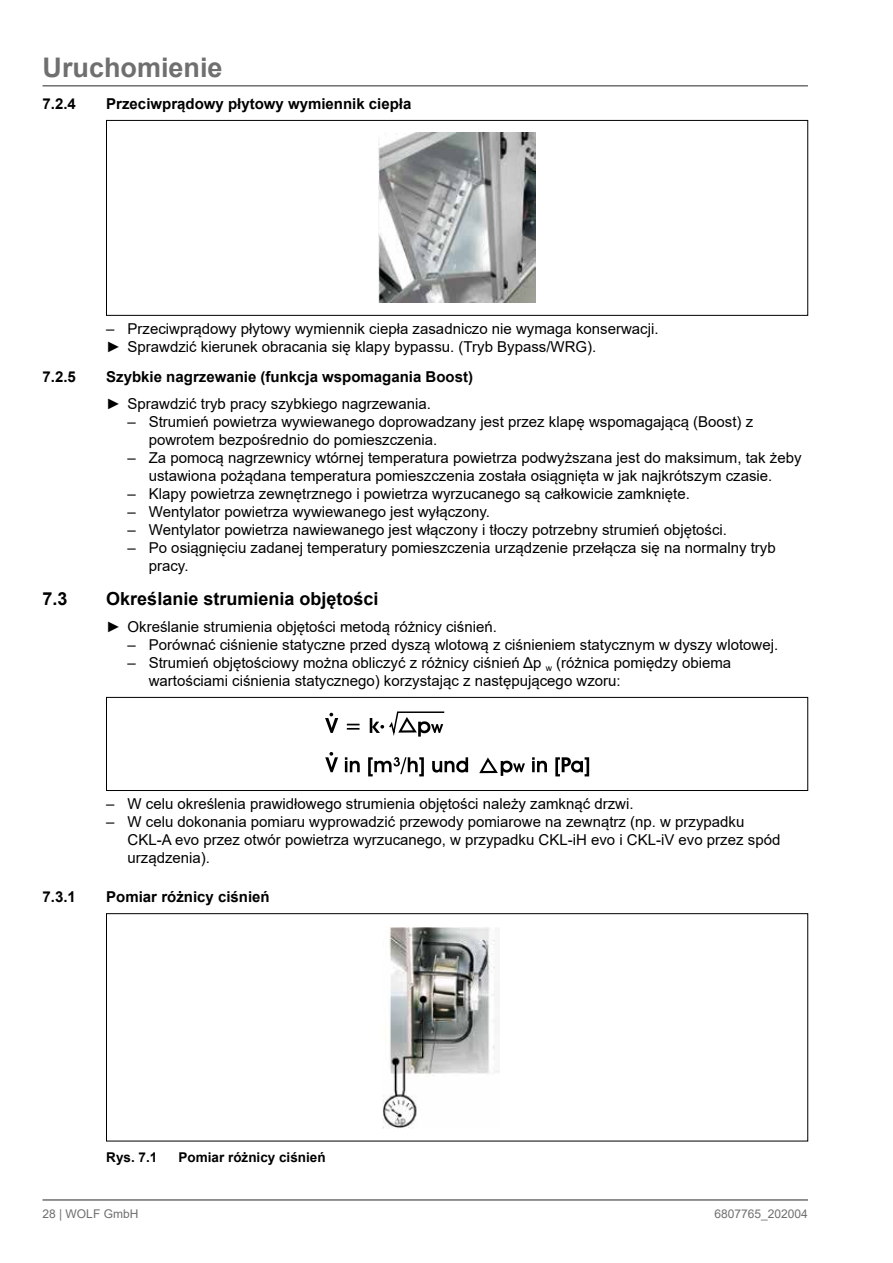
<style>
.page{position:relative;width:893px;height:1263px;background:#fff}
.page>*{position:absolute;margin:0;border:0;box-sizing:border-box;transform-origin:0 0}
.t1{font:700 27px "Arial";color:#706f6f}
.t2{font:700 18px "Arial";color:#000}
.t3{font:15px/18px "Arial";color:#000}
.t4{font:700 15px "Arial";color:#000}
.t5{font:700 13.5px "Arial";color:#000}
.t6{font:12px "Arial";color:#706f6f}
</style>
<div class="page">
<hr style="left:43px;top:85px;width:765px;height:2px;background:#706f6f">
<hr style="left:43px;top:1199px;width:765px;height:2px;background:#706f6f">
<img style="left:379px;top:133px;width:156px;height:170px">
<div style="left:106px;top:120px;width:702px;height:196px;border:1px solid #000"></div>
<svg style="left:345px;top:757px;width:15px;height:15px"></svg>
<svg style="left:368px;top:757px;width:56px;height:19px"></svg>
<svg style="left:432px;top:757px;width:36px;height:15px"></svg>
<svg style="left:532px;top:757px;width:15px;height:15px"></svg>
<svg style="left:555px;top:757px;width:34px;height:19px"></svg>
<svg style="left:347px;top:724px;width:13px;height:6px"></svg>
<svg style="left:370px;top:711px;width:75px;height:26px"></svg>
<svg style="left:325px;top:713px;width:13px;height:20px"></svg>
<svg style="left:479px;top:757px;width:46px;height:19px"></svg>
<svg style="left:325px;top:752px;width:13px;height:20px"></svg>
<div style="left:106px;top:697px;width:702px;height:94px;border:1px solid #000"></div>
<img style="left:383px;top:927px;width:116px;height:201px">
<div style="left:106px;top:913px;width:702px;height:228px;border:1px solid #000"></div>
<h1 class="t1" style="left:43px;top:48px;width:182px">Uruchomienie</h1>
<p class="t4" style="left:43px;top:93px;width:35px">7.2.4</p>
<p class="t4" style="left:106px;top:93px;width:307px">Przeciwprądowy płytowy wymiennik ciepła</p>
<p class="t3" style="left:106px;top:319px;width:554px">– Przeciwprądowy płytowy wymiennik ciepła zasadniczo nie wymaga konserwacji. ► Sprawdzić kierunek obracania się klapy bypassu. (Tryb Bypass/WRG).</p>
<p class="t4" style="left:43px;top:366px;width:35px">7.2.5</p>
<p class="t4" style="left:106px;top:366px;width:368px">Szybkie nagrzewanie (funkcja wspomagania Boost)</p>
<p class="t3" style="left:106px;top:394px;width:326px">► Sprawdzić tryb pracy szybkiego nagrzewania.</p>
<p class="t3" style="left:149px;top:412px;width:606px;text-indent:-21px">– Strumień powietrza wywiewanego doprowadzany jest przez klapę wspomagającą (Boost) z powrotem bezpośrednio do pomieszczenia.</p>
<p class="t3" style="left:128px;top:448px;width:675px;text-align:center">– Za pomocą nagrzewnicy wtórnej temperatura powietrza podwyższana jest do maksimum, tak żeby ustawiona pożądana temperatura pomieszczenia została osiągnięta w jak najkrótszym czasie.</p>
<p class="t3" style="left:128px;top:484px;width:564px">– Klapy powietrza zewnętrznego i powietrza wyrzucanego są całkowicie zamknięte.</p>
<p class="t3" style="left:128px;top:502px;width:364px">– Wentylator powietrza wywiewanego jest wyłączony.</p>
<p class="t3" style="left:128px;top:520px;width:601px">– Wentylator powietrza nawiewanego jest włączony i tłoczy potrzebny strumień objętości.</p>
<p class="t3" style="left:149px;top:538px;width:628px;text-indent:-21px">– Po osiągnięciu zadanej temperatury pomieszczenia urządzenie przełącza się na normalny tryb pracy.</p>
<p class="t2" style="left:43px;top:586px;width:27px">7.3</p>
<p class="t2" style="left:106px;top:586px;width:274px">Określanie strumienia objętości</p>
<p class="t3" style="left:106px;top:617px;width:392px">► Określanie strumienia objętości metodą różnicy ciśnień.</p>
<p class="t3" style="left:128px;top:635px;width:652px">– Porównać ciśnienie statyczne przed dyszą wlotową z ciśnieniem statycznym w dyszy wlotowej.</p>
<p class="t3" style="left:149px;top:653px;width:584px;text-indent:-21px">– Strumień objętościowy można obliczyć z różnicy ciśnień Δp <sub>w</sub> (różnica pomiędzy obiema wartościami ciśnienia statycznego) korzystając z następującego wzoru:</p>
<p class="t3" style="left:106px;top:794px;width:529px">– W celu określenia prawidłowego strumienia objętości należy zamknąć drzwi.</p>
<p class="t3" style="left:128px;top:812px;width:654px;text-indent:-21px">– W celu dokonania pomiaru wyprowadzić przewody pomiarowe na zewnątrz (np. w przypadku<br>CKL-A evo przez otwór powietrza wyrzucanego, w przypadku CKL-iH evo i CKL-iV evo przez spód urządzenia).</p>
<p class="t4" style="left:43px;top:886px;width:35px">7.3.1</p>
<p class="t4" style="left:106px;top:886px;width:165px">Pomiar różnicy ciśnień</p>
<p class="t5" style="left:106px;top:1147px;width:53px">Rys. 7.1</p>
<p class="t5" style="left:179px;top:1147px;width:149px">Pomiar różnicy ciśnień</p>
<p class="t6" style="left:43px;top:1205px;width:97px">28 | WOLF GmbH</p>
<p class="t6" style="left:714px;top:1205px;width:95px">6807765_202004</p>
</div>
